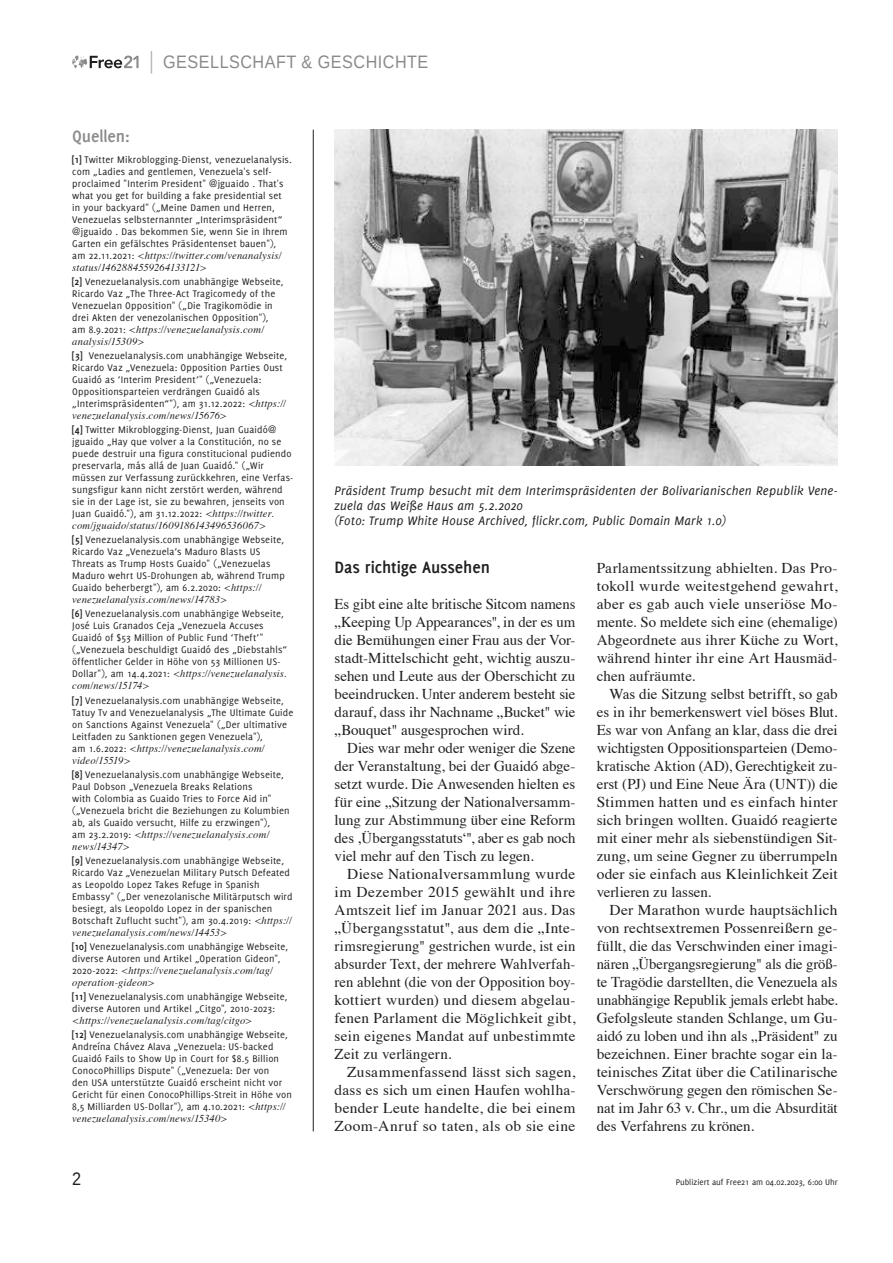
<style>
.page{position:relative;width:893px;height:1263px;background:#fff}
.page>*{position:absolute;margin:0;border:0;box-sizing:border-box;transform-origin:0 0}
.t1{font:18px "Liberation Sans";letter-spacing:.03em;color:#8a8a8a;scale:.9 1}
.t2{font:700 18px "Delicious";letter-spacing:-.005em;color:#1f1f1f}
.t3{font:700 18px "Delicious";letter-spacing:-.01em;color:#8a8a8a}
.t4{font:18px "Liberation Sans";color:#1f1f1f;scale:.9 1}
.t5{font:15px/18px "Times";letter-spacing:.005em;color:#1f1f1f;text-align:justify}
.t6{font:italic 13.5px/15px "Delicious";letter-spacing:.015em;color:#1f1f1f}
.t7{font:10.5px/12px "Delicious";letter-spacing:.015em;color:#1f1f1f}
.t8{font:italic 10.5px/12px "Times";letter-spacing:.015em;color:#1f1f1f}
.t9{font:9px "Delicious";color:#1f1f1f}
.s1{font-weight:700}
.s2{font-family:"Delicious";font-style:normal}
.s3{font-family:"Times";font-style:italic}
</style>
<div class="page">
<svg style="left:72px;top:55px;width:67px;height:13px"></svg>
<svg style="left:151px;top:51px;width:1px;height:23px"></svg>
<img style="left:334px;top:130px;width:504px;height:335px">
<hr style="left:313px;top:130px;width:1px;height:1001px;background:#1f1f1f">
<h1 class="t1" style="left:163px;top:51px;width:296px">GESELLSCHAFT &amp; GESCHICHTE</h1>
<h1 class="t3" style="left:72px;top:126px;width:59px">Quellen:</h1>
<p class="t7" style="left:72px;top:153px;width:221px"><span class="s1">[1]</span> Twitter Mikroblogging-Dienst, venezuelanalysis. com „Ladies and gentlemen, Venezuela's self&shy;proclaimed "Interim President" @jguaido . That's what you get for building a fake presidential set in your backyard" („Meine Damen und Herren, Venezuelas selbsternannter „Interimspräsident“ @jguaido . Das bekommen Sie, wenn Sie in Ihrem Garten ein gefälschtes Präsidentenset bauen"),</p>
<p class="t8" style="left:72px;top:249px;width:211px"><span class="s2">am 22.11.2021:</span> &lt;https://twitter.com/venanalysis/ status/1462884559264133121&gt;</p>
<p class="t7" style="left:72px;top:275px;width:213px"><span class="s1">[2]</span> Venezuelanalysis.com unabhängige Webseite, Ricardo Vaz „The Three-Act Tragicomedy of the Venezuelan Opposition" („Die Tragikomödie in drei Akten der venezolanischen Opposition"),</p>
<p class="t8" style="left:72px;top:323px;width:193px"><span class="s2">am 8.9.2021:</span> &lt;https://venezuelanalysis.com/ analysis/15309&gt;</p>
<p class="t7" style="left:72px;top:349px;width:216px"><span class="s1">[3]</span> Venezuelanalysis.com unabhängige Webseite, Ricardo Vaz „Venezuela: Opposition Parties Oust Guaidó as ‘Interim President’" („Venezuela:<br>Oppositionsparteien verdrängen Guaidó als „Interimspräsidenten“"), am 31.12.2022: <span class="s3">&lt;https://</span></p>
<p class="t8" style="left:72px;top:409px;width:156px">venezuelanalysis.com/news/15676&gt;</p>
<p class="t7" style="left:72px;top:424px;width:223px"><span class="s1">[4]</span> Twitter Mikroblogging-Dienst, Juan Guaidó@ jguaido „Hay que volver a la Constitución, no se puede destruir una figura constitucional pudiendo preservarla, más allá de Juan Guaidó." („Wir müssen zur Verfassung zurückkehren, eine Verfas&shy;sungsfigur kann nicht zerstört werden, während sie in der Lage ist, sie zu bewahren, jenseits von Juan Guaidó."), am 31.12.2022: <span class="s3">&lt;https://twitter.</span></p>
<p class="t8" style="left:72px;top:519px;width:195px">com/jguaido/status/1609186143496536067&gt;</p>
<p class="t7" style="left:72px;top:534px;width:214px"><span class="s1">[5]</span> Venezuelanalysis.com unabhängige Webseite, Ricardo Vaz „Venezuela’s Maduro Blasts US Threats as Trump Hosts Guaido" („Venezuelas Maduro wehrt US-Drohungen ab, während Trump Guaido beherbergt"), am 6.2.2020: <span class="s3">&lt;https://</span></p>
<p class="t8" style="left:72px;top:593px;width:156px">venezuelanalysis.com/news/14783&gt;</p>
<p class="t7" style="left:72px;top:608px;width:216px"><span class="s1">[6]</span> Venezuelanalysis.com unabhängige Webseite, José Luis Granados Ceja „Venezuela Accuses Guaidó of $53 Million of Public Fund ‘Theft’" („Venezuela beschuldigt Guaidó des „Diebstahls“ öffentlicher Gelder in Höhe von 53 Millionen US-</p>
<p class="t8" style="left:72px;top:667px;width:216px"><span class="s2">Dollar"), am 14.4.2021:</span> &lt;https://venezuelanalysis. com/news/15174&gt;</p>
<p class="t7" style="left:72px;top:694px;width:223px"><span class="s1">[7]</span> Venezuelanalysis.com unabhängige Webseite, Tatuy Tv and Venezuelanalysis „The Ultimate Guide on Sanctions Against Venezuela" („Der ultimative Leitfaden zu Sanktionen gegen Venezuela"),</p>
<p class="t8" style="left:72px;top:741px;width:194px"><span class="s2">am 1.6.2022:</span> &lt;https://venezuelanalysis.com/ video/15519&gt;</p>
<p class="t7" style="left:72px;top:768px;width:219px"><span class="s1">[8]</span> Venezuelanalysis.com unabhängige Webseite, Paul Dobson „Venezuela Breaks Relations<br>with Colombia as Guaido Tries to Force Aid in" („Venezuela bricht die Beziehungen zu Kolumbien ab, als Guaido versucht, Hilfe zu erzwingen"),</p>
<p class="t8" style="left:72px;top:827px;width:199px"><span class="s2">am 23.2.2019:</span> &lt;https://venezuelanalysis.com/ news/14347&gt;</p>
<p class="t7" style="left:72px;top:854px;width:222px"><span class="s1">[9]</span> Venezuelanalysis.com unabhängige Webseite, Ricardo Vaz „Venezuelan Military Putsch Defeated as Leopoldo Lopez Takes Refuge in Spanish Embassy" („Der venezolanische Militärputsch wird besiegt, als Leopoldo Lopez in der spanischen Botschaft Zuflucht sucht"), am 30.4.2019: <span class="s3">&lt;https://</span></p>
<p class="t8" style="left:72px;top:926px;width:156px">venezuelanalysis.com/news/14453&gt;</p>
<p class="t7" style="left:72px;top:940px;width:218px"><span class="s1">[10]</span> Venezuelanalysis.com unabhängige Webseite, diverse Autoren und Artikel „Operation Gideon",</p>
<p class="t8" style="left:72px;top:964px;width:202px"><span class="s2">2020-2022:</span> &lt;https://venezuelanalysis.com/tag/ operation-gideon&gt;</p>
<p class="t7" style="left:72px;top:990px;width:217px"><span class="s1">[11]</span> Venezuelanalysis.com unabhängige Webseite, diverse Autoren und Artikel „Citgo", 2010-2023:</p>
<p class="t8" style="left:72px;top:1014px;width:181px">&lt;https://venezuelanalysis.com/tag/citgo&gt;</p>
<p class="t7" style="left:72px;top:1029px;width:221px"><span class="s1">[12]</span> Venezuelanalysis.com unabhängige Webseite, Andreína Chávez Alava „Venezuela: US-backed Guaidó Fails to Show Up in Court for $8.5 Billion ConocoPhillips Dispute" („Venezuela: Der von<br>den USA unterstützte Guaidó erscheint nicht vor Gericht für einen ConocoPhillips-Streit in Höhe von 8,5 Milliarden US-Dollar"), am 4.10.2021: <span class="s3">&lt;https://</span></p>
<p class="t8" style="left:72px;top:1112px;width:157px">venezuelanalysis.com/news/15340&gt;</p>
<p class="t6" style="left:334px;top:483px;width:505px">Präsident Trump besucht mit dem Interimspräsidenten der Bolivarianischen Republik Vene&shy;zuela das Weiße Haus am 5.2.2020<br>(Foto: Trump White House Archived, flickr.com, Public Domain Mark 1.0)</p>
<h1 class="t2" style="left:334px;top:557px;width:157px">Das richtige Aussehen</h1>
<p class="t5" style="left:334px;top:594px;width:242px">Es gibt eine alte britische Sitcom namens „Keeping Up Appearances", in der es um die Bemühungen einer Frau aus der Vor&shy;stadt-Mittelschicht geht, wichtig auszu&shy;sehen und Leute aus der Oberschicht zu beeindrucken. Unter anderem besteht sie darauf, dass ihr Nachname „Bucket" wie „Bouquet" ausgesprochen wird.</p>
<p class="t5" style="left:334px;top:738px;width:242px;text-indent:13px">Dies war mehr oder weniger die Szene der Veranstaltung, bei der Guaidó abge&shy;setzt wurde. Die Anwesenden hielten es für eine „Sitzung der Nationalversamm&shy;lung zur Abstimmung über eine Reform des ‚Übergangsstatuts‘", aber es gab noch viel mehr auf den Tisch zu legen.</p>
<p class="t5" style="left:334px;top:864px;width:242px;text-indent:13px">Diese Nationalversammlung wurde im Dezember 2015 gewählt und ihre Amtszeit lief im Januar 2021 aus. Das „Übergangsstatut", aus dem die „Inte&shy;rimsregierung" gestrichen wurde, ist ein absurder Text, der mehrere Wahlverfah&shy;ren ablehnt (die von der Opposition boy&shy;kottiert wurden) und diesem abgelau&shy;fenen Parlament die Möglichkeit gibt, sein eigenes Mandat auf unbestimmte Zeit zu verlängern.</p>
<h2 class="t5" style="left:334px;top:1062px;width:242px;text-indent:13px">Zusammenfassend lässt sich sagen, dass es sich um einen Haufen wohlha&shy;bender Leute handelte, die bei einem Zoom-Anruf so taten, als ob sie eine</h2>
<p class="t5" style="left:597px;top:558px;width:242px">Parlamentssitzung abhielten. Das Pro&shy;tokoll wurde weitestgehend gewahrt, aber es gab auch viele unseriöse Mo&shy;mente. So meldete sich eine (ehemalige)<br>Abgeordnete aus ihrer Küche zu Wort, während hinter ihr eine Art Hausmäd&shy;chen aufräumte.</p>
<p class="t5" style="left:597px;top:684px;width:242px;text-indent:13px">Was die Sitzung selbst betrifft, so gab es in ihr bemerkenswert viel böses Blut.<br>Es war von Anfang an klar, dass die drei wichtigsten Oppositionsparteien (Demo&shy;kratische Aktion (AD), Gerechtigkeit zu&shy;erst (PJ) und Eine Neue Ära (UNT)) die Stimmen hatten und es einfach hinter sich bringen wollten. Guaidó reagierte mit einer mehr als siebenstündigen Sit&shy;zung, um seine Gegner zu überrumpeln oder sie einfach aus Kleinlichkeit Zeit verlieren zu lassen.</p>
<p class="t5" style="left:597px;top:900px;width:242px;text-indent:13px">Der Marathon wurde hauptsächlich von rechtsextremen Possenreißern ge&shy;füllt, die das Verschwinden einer imagi&shy;nären „Übergangsregierung" als die größ&shy;te Tragödie darstellten, die Venezuela als unabhängige Republik jemals erlebt habe.<br>Gefolgsleute standen Schlange, um Gu&shy;aidó zu loben und ihn als „Präsident" zu bezeichnen. Einer brachte sogar ein la&shy;teinisches Zitat über die Catilinarische Verschwörung gegen den römischen Se&shy;nat im Jahr 63 v. Chr., um die Absurdität des Verfahrens zu krönen.</p>
<h1 class="t4" style="left:72px;top:1168px;width:12px">2</h1>
<p class="t9" style="left:676px;top:1177px;width:163px">Publiziert auf Free21 am 04.02.2023, 6:00 Uhr</p>
</div>
